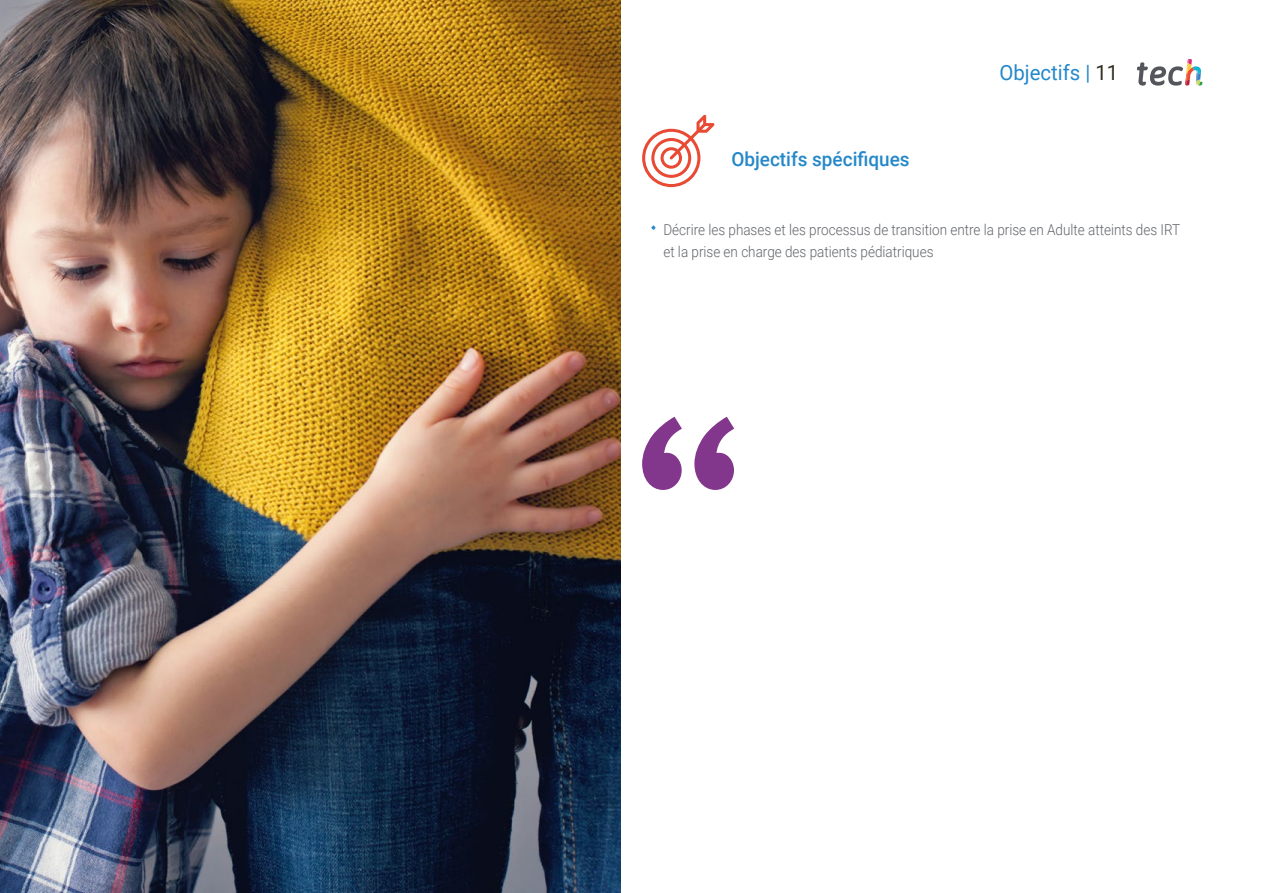
<style>
.page{position:relative;width:1263px;height:893px;background:#fff}
.page>*{position:absolute;margin:0;border:0;box-sizing:border-box;transform-origin:0 0}
.t1{font:21px "Roboto";color:#2488c9}
.t2{font:500 19.5px "Roboto";color:#2488c9}
.t3{font:300 15px/22.5px "Roboto";color:#61646a;scale:.9 1}
.s1{color:#312e20}
</style>
<div class="page">
<svg style="left:642px;top:115px;width:72px;height:72px"></svg>
<svg style="left:1137px;top:59px;width:65px;height:27px"></svg>
<img style="left:0;top:0;width:621px;height:893px">
<svg style="left:642px;top:417px;width:92px;height:73px"></svg>
<h2 class="t2" style="left:731px;top:145px;width:180px">Objectifs spécifiques</h2>
<h1 class="t1" style="left:999px;top:57px;width:120px">Objectifs | <span class="s1">11</span></h1>
<p class="t3" style="left:663px;top:218px;width:576px">Décrire les phases et les processus de transition entre la prise en Adulte atteints des IRT et la prise en charge des patients pédiatriques</p>
</div>
